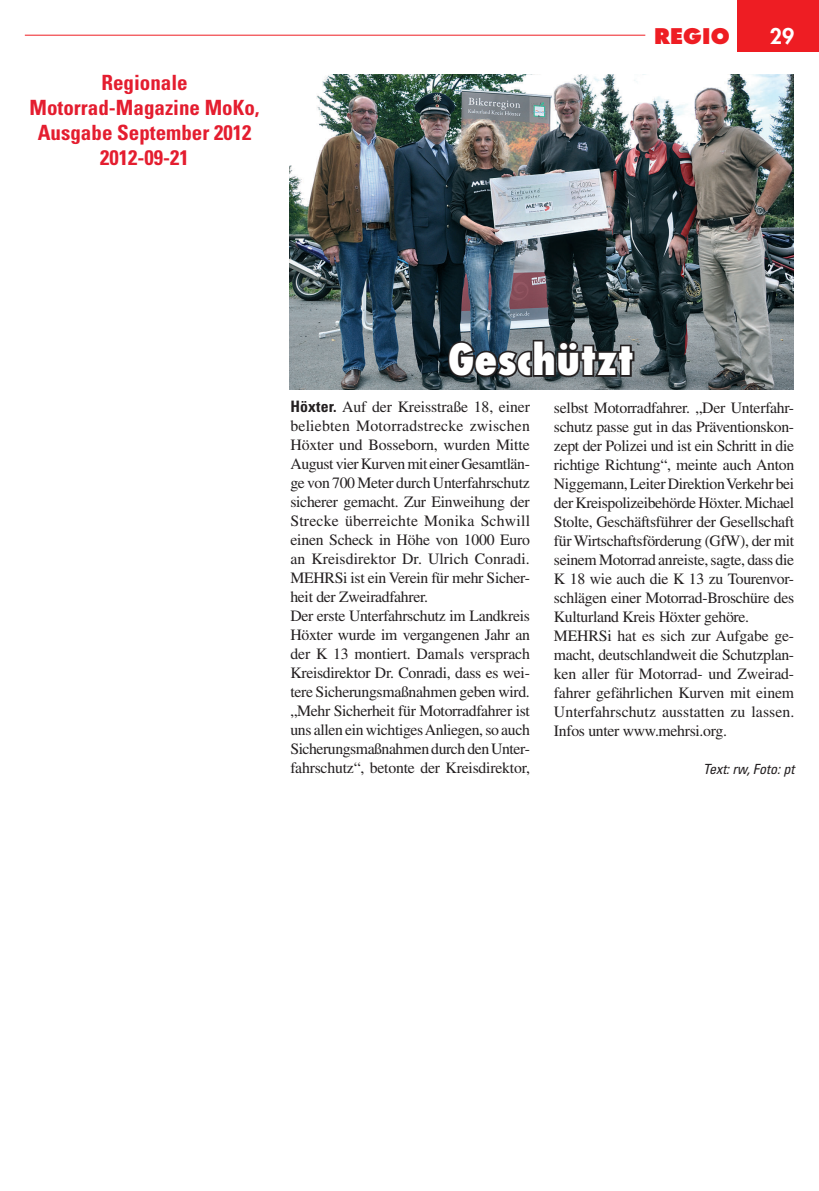
<style>
.page{position:relative;width:819px;height:1191px;background:#fff}
.page>*{position:absolute;margin:0;border:0;box-sizing:border-box;transform-origin:0 0}
.Titel_zweispaltig_im{font:800 condensed 42px "Futura Std";color:#fff}
.Dachzeile{font:700 condensed 21px/25.2px "Univers LT Std";color:#e41d2f;text-align:center}
.t1{font:800 21px "Futura Std";letter-spacing:.005em;color:#ee1d23}
.t2{font:800 21px "Futura Std";color:#fff}
.Fließtext{font:15.75px/18.9px "Times LT Std";letter-spacing:-.02em;color:#231f20;text-align:justify}
.Bildlegende{font:15.75px/18.9px "Times LT Std";letter-spacing:-.02em;color:#231f20;text-align:justify}
.Autorenzeile{font:italic condensed 14px "Univers LT Std";color:#231f20}
.s1{font-family:"Univers LT Std";font-weight:700;font-stretch:condensed}
</style>
<div class="page">
<div style="left:737px;top:0;width:81px;height:52px;background:#ee1d23"></div>
<hr style="left:25px;top:35px;width:620px;height:1px;background:#ee1d23">
<img style="left:289px;top:74px;width:504px;height:316px">
<svg style="left:446px;top:338px;width:190px;height:41px;background:#434b50"></svg>
<p class="Dachzeile" style="left:101px;top:69px;width:88px">Regionale</p>
<p class="Dachzeile" style="left:30px;top:95px;width:231px">Motorrad-Magazine MoKo,</p>
<p class="Dachzeile" style="left:38px;top:120px;width:215px">Ausgabe September 2012<br>2012-09-21</p>
<h2 class="t1" style="left:654px;top:23px;width:77px">REGIO</h2>
<p class="t2" style="left:769px;top:23px;width:26px">29</p>
<p class="Titel_zweispaltig_im" style="left:448px;top:333px;width:188px">Geschützt</p>
<p class="Bildlegende" style="left:290px;top:397px;width:241px"><span class="s1">Höxter.</span> Auf der Kreisstraße 18, einer beliebten Motorradstrecke zwischen Höxter und Bosseborn, wurden Mitte August vier Kurven mit einer Gesamtlän&shy;ge von 700 Meter durch Unterfahrschutz sicherer gemacht. Zur Einweihung der Strecke überreichte Monika Schwill einen Scheck in Höhe von 1000 Euro an Kreisdirektor Dr. Ulrich Conradi.<br>MEHRSi ist ein Verein für mehr Sicher&shy;heit der Zweiradfahrer.</p>
<p class="Fließtext" style="left:290px;top:606px;width:241px">Der erste Unterfahrschutz im Landkreis Höxter wurde im vergangenen Jahr an der K 13 montiert. Damals versprach Kreisdirektor Dr. Conradi, dass es wei&shy;tere Sicherungsmaßnahmen geben wird. „Mehr Sicherheit für Motorradfahrer ist uns allen ein wichtiges Anliegen, so auch Sicherungsmaßnahmen durch den Unter&shy;fahrschutz“, betonte der Kreisdirektor,</p>
<p class="Fließtext" style="left:554px;top:398px;width:242px">selbst Motorradfahrer. „Der Unterfahr&shy;schutz passe gut in das Präventionskon&shy;zept der Polizei und ist ein Schritt in die richtige Richtung“, meinte auch Anton Niggemann, Leiter Direktion Verkehr bei der Kreispolizeibehörde Höxter. Michael Stolte, Geschäftsführer der Gesellschaft für Wirtschaftsförderung (GfW), der mit seinem Motorrad anreiste, sagte, dass die K 18 wie auch die K 13 zu Tourenvor&shy;schlägen einer Motorrad-Broschüre des Kulturland Kreis Höxter gehöre.</p>
<p class="Fließtext" style="left:554px;top:626px;width:242px">MEHRSi hat es sich zur Aufgabe ge&shy;macht, deutschlandweit die Schutzplan&shy;ken aller für Motorrad- und Zweirad&shy;fahrer gefährlichen Kurven mit einem Unterfahrschutz ausstatten zu lassen.<br>Infos unter www.mehrsi.org.</p>
<p class="Autorenzeile" style="left:703px;top:759px;width:92px">Text: rw, Foto: pt</p>
</div>
